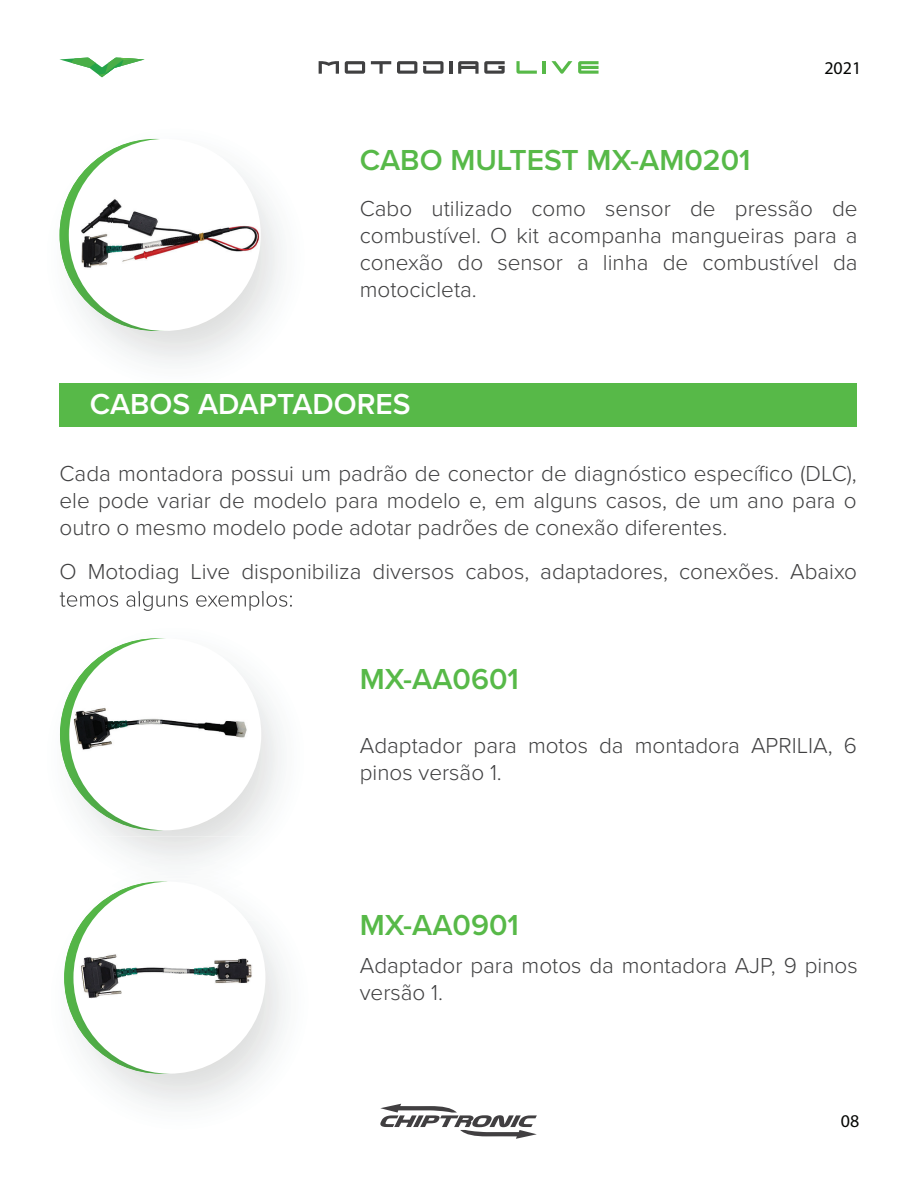
<style>
.page{position:relative;width:918px;height:1188px;background:#fff}
.page>*{position:absolute;margin:0;border:0;box-sizing:border-box;transform-origin:0 0}
.t1{font:600 30px "Proxima Nova";color:#57b948}
.t2{font:600 30px "Proxima Nova";color:#fff}
.t3{font:300 22.5px/27px "Proxima Nova";color:#404041;text-align:justify}
.t4{font:18px "Myriad Pro";color:#040503}
</style>
<div class="page">
<div style="left:60px;top:384px;width:797px;height:43px;background:#57b948"></div>
<svg style="left:397px;top:61px;width:20px;height:13px"></svg>
<svg style="left:345px;top:61px;width:20px;height:13px"></svg>
<svg style="left:371px;top:61px;width:20px;height:13px"></svg>
<svg style="left:319px;top:61px;width:20px;height:13px"></svg>
<svg style="left:458px;top:61px;width:47px;height:13px"></svg>
<svg style="left:423px;top:61px;width:29px;height:13px"></svg>
<svg style="left:516px;top:61px;width:21px;height:13px"></svg>
<svg style="left:578px;top:61px;width:21px;height:13px"></svg>
<svg style="left:543px;top:61px;width:29px;height:13px"></svg>
<svg style="left:59px;top:58px;width:86px;height:19px"></svg>
<svg style="left:380px;top:1104px;width:157px;height:35px"></svg>
<img style="left:59px;top:138px;width:280px;height:283px">
<img style="left:60px;top:384px;width:279px;height:37px">
<img style="left:60px;top:139px;width:192px;height:192px;border-radius:96px">
<img style="left:69px;top:139px;width:192px;height:192px;border-radius:96px">
<img style="left:59px;top:595px;width:223px;height:241px">
<img style="left:60px;top:593px;width:232px;height:18px">
<img style="left:60px;top:638px;width:192px;height:192px;border-radius:96px">
<img style="left:69px;top:638px;width:192px;height:192px;border-radius:96px">
<img style="left:64px;top:882px;width:192px;height:192px">
<img style="left:73px;top:882px;width:192px;height:192px;border-radius:96px">
<p class="t4" style="left:824px;top:57px;width:38px">2021</p>
<h1 class="t1" style="left:360px;top:137px;width:392px">CABO MULTEST MX-AM0201</h1>
<p class="t3" style="left:360px;top:194px;width:499px">Cabo utilizado como sensor de pressão de combustível. O kit acompanha mangueiras para a conexão do sensor a linha de combustível da motocicleta.</p>
<h1 class="t2" style="left:90px;top:382px;width:323px">CABOS ADAPTADORES</h1>
<p class="t3" style="left:60px;top:459px;width:799px">Cada montadora possui um padrão de conector de diagnóstico específico (DLC), ele pode variar de modelo para modelo e, em alguns casos, de um ano para o outro o mesmo modelo pode adotar padrões de conexão diferentes.</p>
<p class="t3" style="left:60px;top:557px;width:799px">O Motodiag Live disponibiliza diversos cabos, adaptadores, conexões. Abaixo</p>
<h1 class="t1" style="left:360px;top:657px;width:161px">MX-AA0601</h1>
<p class="t3" style="left:360px;top:731px;width:499px">Adaptador para motos da montadora APRILIA, 6 pinos versão 1.</p>
<h1 class="t1" style="left:360px;top:902px;width:161px">MX-AA0901</h1>
<p class="t3" style="left:360px;top:950px;width:499px">Adaptador para motos da montadora AJP, 9 pinos versão 1.</p>
<p class="t4" style="left:841px;top:1110px;width:20px">08</p>
</div>
